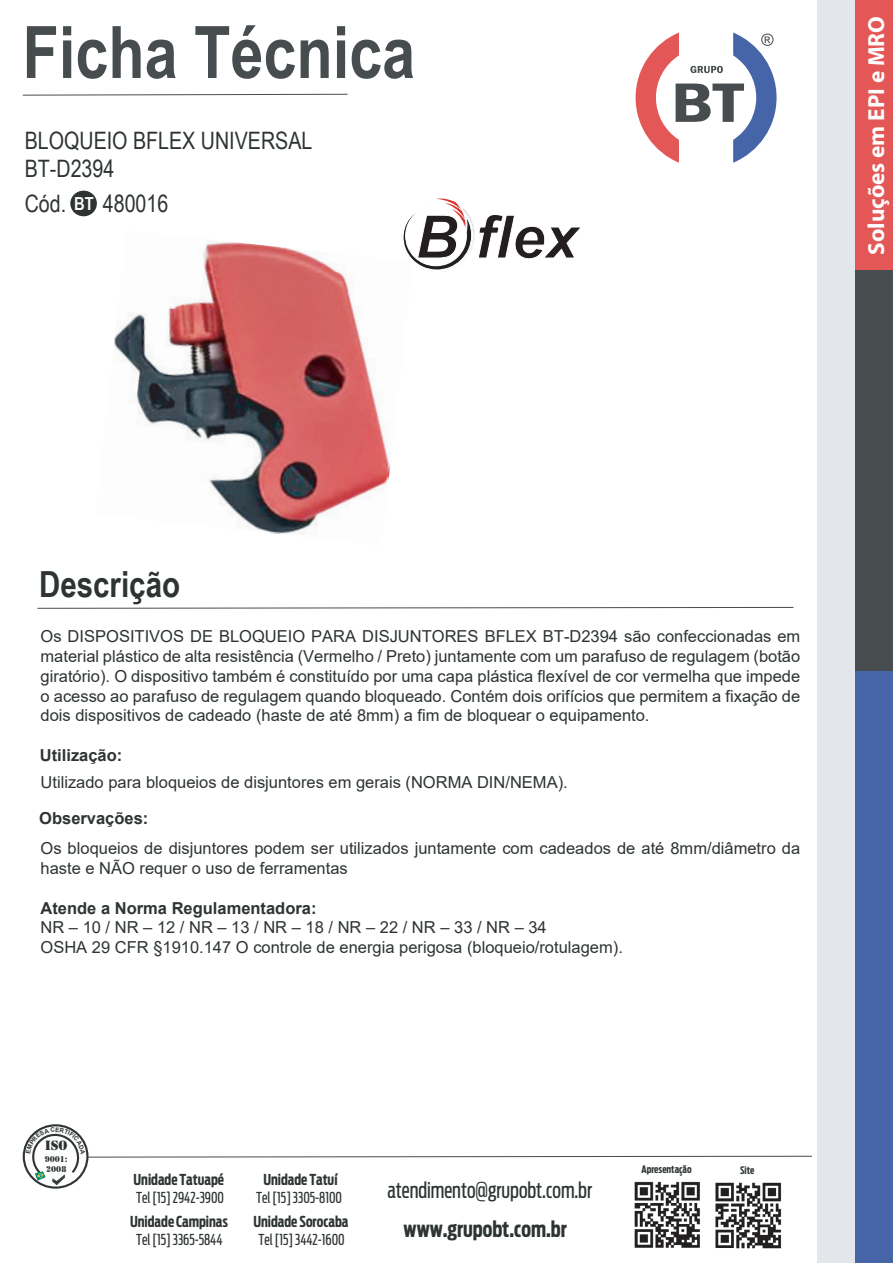
<style>
.page{position:relative;width:893px;height:1263px;background:#fff}
.page>*{position:absolute;margin:0;border:0;box-sizing:border-box;transform-origin:0 0}
.t1{font:700 72.45px "Arial Narrow";color:#474c4e}
.t2{font:italic 700 59.85px "Arial";color:#231f20}
.t3{font:700 36px "Arial Narrow";color:#2e3333}
.t4{font:24px/28.8px "Arial Narrow";color:#2e3333}
.t5{font:700 23.25px "Myriad Pro";color:#fdfdfd}
.t6{font:21.75px "Ford Antenna Extra Cond";color:#2e3333}
.t7{font:700 21.75px "Ford Antenna Extra Cond";color:#2e3333}
.t8{font:16.5px/19.8px "Arial";color:#2e3333}
.t9{font:700 16.5px "Arial";color:#2e3333}
.t10{font:15px "Ford Antenna Extra Cond";color:#2e3333}
.t11{font:700 15px "Ford Antenna Extra Cond";color:#2e3333}
.t12{font:13.95px "Stencil";color:#2e3333}
.t13{font:700 10.35px "Ford Antenna Extra Cond";color:#2e3333}
.t14{font:8.85px/10.5px "Stencil";color:#2e3333}
.s1{font-weight:700;font-size:18px;color:#fdfdfd}
</style>
<div class="page">
<div style="left:817px;top:0;width:76px;height:1263px;background:#e3e7eb"></div>
<div style="left:855px;top:0;width:38px;height:1263px;background:#4664a8"></div>
<div style="left:855px;top:0;width:38px;height:671px;background:#474c4e"></div>
<div style="left:855px;top:0;width:38px;height:270px;background:#e35756"></div>
<svg style="left:636px;top:33px;width:140px;height:130px"></svg>
<svg style="left:22px;top:93px;width:326px;height:3px"></svg>
<svg style="left:37px;top:606px;width:757px;height:3px"></svg>
<div style="left:70px;top:191px;width:27px;height:25px;background:#2e3333;border-radius:50%"></div>
<div style="left:23px;top:1124px;width:65px;height:65px;border:2px solid #2e3333;border-radius:50%"></div>
<img style="left:715px;top:1185px;width:67px;height:64px">
<img style="left:634px;top:1185px;width:66px;height:63px">
<svg style="left:404px;top:198px;width:71px;height:74px"></svg>
<img style="left:114px;top:230px;width:299px;height:305px">
<svg style="left:26px;top:1127px;width:786px;height:58px"></svg>
<h1 class="t1" style="left:23px;top:-2px;width:394px">Ficha Técnica</h1>
<h3 class="t4" style="left:25px;top:125px;width:289px">BLOQUEIO BFLEX UNIVERSAL<br>BT-D2394</h3>
<h3 class="t4" style="left:25px;top:189px;width:145px">Cód. <span class="s1">BT</span> 480016</h3>
<h2 class="t2" style="left:415px;top:197px;width:164px">B flex</h2>
<h3 class="t5" style="left:861px;top:255px;width:240px;rotate:-90deg">Soluções em EPI e MRO</h3>
<h3 class="t3" style="left:39px;top:557px;width:143px">Descrição</h3>
<p class="t8" style="left:41px;top:626px;width:761px;text-align:justify">Os DISPOSITIVOS DE BLOQUEIO PARA DISJUNTORES BFLEX BT-D2394 são confeccionadas em material plástico de alta resistência (Vermelho / Preto) juntamente com um parafuso de regulagem (botão giratório). O dispositivo também é constituído por uma capa plástica flexível de cor vermelha que impede o acesso ao parafuso de regulagem quando bloqueado. Contém dois orifícios que permitem a fixação de dois dispositivos de cadeado (haste de até 8mm) a fim de bloquear o equipamento.</p>
<p class="t9" style="left:40px;top:744px;width:84px">Utilização:</p>
<p class="t8" style="left:41px;top:773px;width:529px">Utilizado para bloqueios de disjuntores em gerais (NORMA DIN/NEMA).</p>
<p class="t9" style="left:39px;top:806px;width:111px">Observações:</p>
<p class="t8" style="left:41px;top:838px;width:761px">Os bloqueios de disjuntores podem ser utilizados juntamente com cadeados de até 8mm/diâmetro da haste e NÃO requer o uso de ferramentas</p>
<p class="t9" style="left:41px;top:896px;width:277px">Atende a Norma Regulamentadora:</p>
<p class="t8" style="left:41px;top:917px;width:584px">NR – 10 / NR – 12 / NR – 13 / NR – 18 / NR – 22 / NR – 33 / NR – 34<br>OSHA 29 CFR §1910.147 O controle de energia perigosa (bloqueio/rotulagem).</p>
<p class="t12" style="left:45px;top:1137px;width:24px">iso</p>
<p class="t14" style="left:45px;top:1154px;width:25px">9001:<br>2008</p>
<p class="t13" style="left:641px;top:1160px;width:52px">Apresentação</p>
<p class="t13" style="left:740px;top:1161px;width:16px">Site</p>
<h3 class="t6" style="left:387px;top:1171px;width:206px">atendimento@grupobt.com.br</h3>
<h3 class="t7" style="left:404px;top:1210px;width:165px">www.grupobt.com.br</h3>
<p class="t11" style="left:263px;top:1166px;width:76px">Unidade Tatuí</p>
<p class="t10" style="left:256px;top:1185px;width:87px">Tel [15] 3305-8100</p>
<p class="t11" style="left:133px;top:1166px;width:92px">Unidade Tatuapé</p>
<p class="t10" style="left:136px;top:1185px;width:90px">Tel [15] 2942-3900</p>
<p class="t11" style="left:253px;top:1208px;width:96px">Unidade Sorocaba</p>
<p class="t10" style="left:258px;top:1227px;width:88px">Tel [15] 3442-1600</p>
<p class="t11" style="left:130px;top:1209px;width:100px">Unidade Campinas</p>
<p class="t10" style="left:136px;top:1227px;width:88px">Tel [15] 3365-5844</p>
</div>
